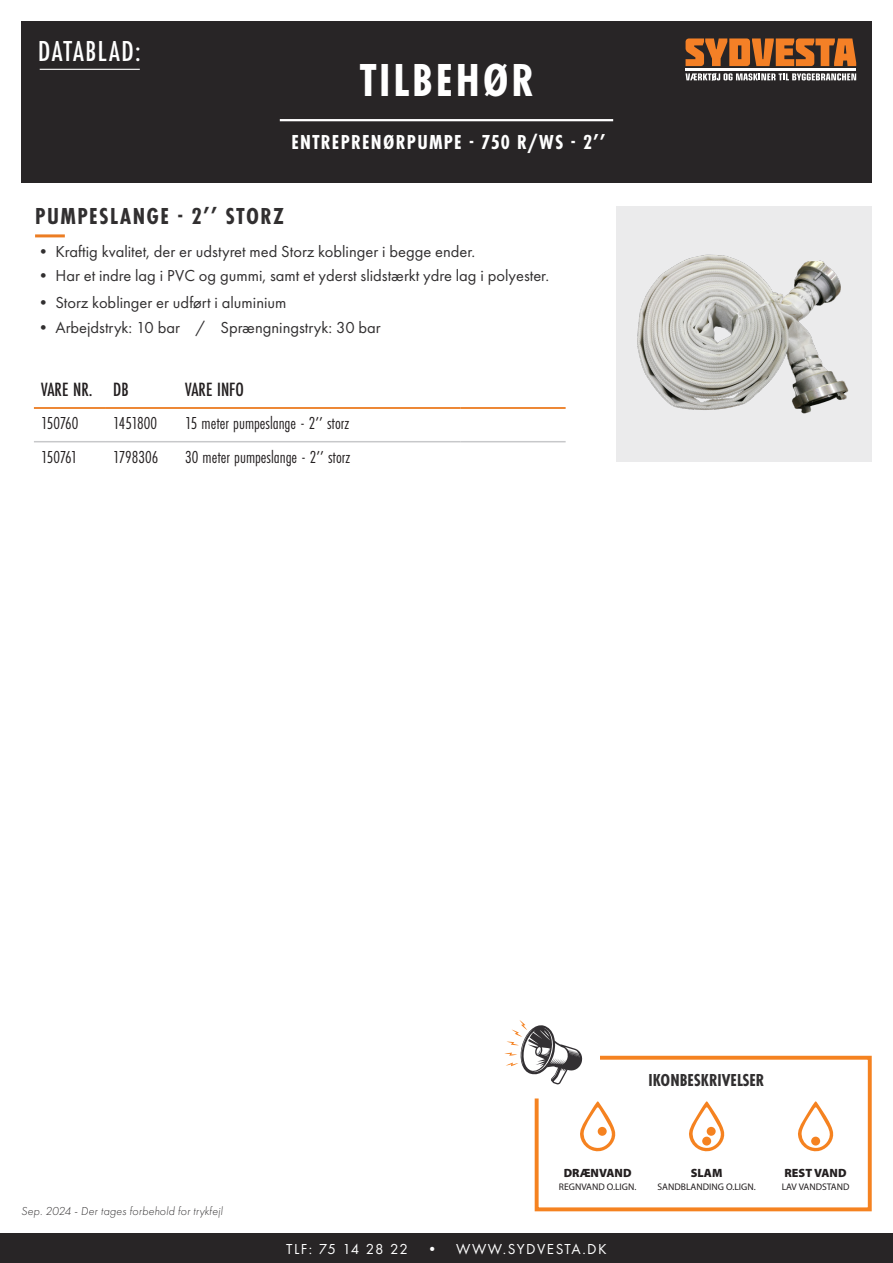
<style>
.page{position:relative;width:893px;height:1263px;background:#fff}
.page>*{position:absolute;margin:0;border:0;box-sizing:border-box;transform-origin:0 0}
.t1{font:700 48px "Futura PT Cond";letter-spacing:.06em;color:#fff}
.t2{font:500 30px "Futura PT Cond";letter-spacing:.05em;color:#fff}
.t3{font:700 24px "Futura PT Cond";letter-spacing:.06em;color:#312f30}
.t4{font:700 21px "Futura PT Cond";letter-spacing:.06em;color:#fff}
.t5{font:500 19.95px "Futura PT Cond";color:#231f20}
.t6{font:18px "Futura PT Cond";color:#231f20}
.t7{font:700 18px "Futura PT Cond";color:#312f30}
.t8{font:16.5px "Futura PT";color:#312f30}
.t9{font:15px "Futura PT";letter-spacing:.1em;color:#fff}
.t10{font:italic 300 12px "Futura PT";letter-spacing:.015em;color:#312f30}
.t11{font:900 12px "Myriad Pro";color:#231f20}
.t12{font:9.6px "Myriad Pro";color:#231f20}
</style>
<div class="page">
<hr style="left:34px;top:407px;width:72px;height:2px;background:#ec7d23">
<hr style="left:106px;top:407px;width:72px;height:2px;background:#ec7d23">
<hr style="left:178px;top:407px;width:283px;height:2px;background:#ec7d23">
<hr style="left:461px;top:407px;width:105px;height:2px;background:#ec7d23">
<hr style="left:34px;top:441px;width:72px;height:1px;background:#c7c8ca">
<hr style="left:106px;top:441px;width:72px;height:1px;background:#c7c8ca">
<hr style="left:178px;top:441px;width:283px;height:1px;background:#c7c8ca">
<hr style="left:461px;top:441px;width:105px;height:1px;background:#c7c8ca">
<div style="left:21px;top:21px;width:851px;height:162px;background:#282526"></div>
<div style="left:0;top:1233px;width:893px;height:30px;background:#282526"></div>
<hr style="left:280px;top:119px;width:333px;height:2px;background:#fff">
<svg style="left:686px;top:38px;width:170px;height:28px"></svg>
<svg style="left:686px;top:73px;width:170px;height:8px"></svg>
<hr style="left:686px;top:69px;width:170px;height:2px;background:#fff">
<hr style="left:40px;top:69px;width:100px;height:1px;background:#fff">
<img style="left:616px;top:206px;width:255px;height:255px">
<svg style="left:504px;top:1020px;width:77px;height:55px"></svg>
<svg style="left:533px;top:1054px;width:339px;height:158px"></svg>
<hr style="left:35px;top:234px;width:30px;height:3px;background:#ec7d23">
<p class="t2" style="left:38px;top:34px;width:104px">DATABLAD:</p>
<p class="t1" style="left:360px;top:52px;width:176px">TILBEHØR</p>
<p class="t4" style="left:292px;top:130px;width:316px">ENTREPRENØRPUMPE - 750 R/WS - 2’’</p>
<p class="t3" style="left:35px;top:202px;width:250px">PUMPESLANGE - 2’’ STORZ</p>
<p class="t8" style="left:35px;top:242px;width:442px">• Kraftig kvalitet, der er udstyret med Storz koblinger i begge ender.</p>
<p class="t8" style="left:35px;top:266px;width:516px">• Har et indre lag i PVC og gummi, samt et yderst slidstærkt ydre lag i polyester.</p>
<p class="t8" style="left:35px;top:293px;width:253px">• Storz koblinger er udført i aluminium</p>
<p class="t8" style="left:35px;top:317px;width:347px">• Arbejdstryk: 10 bar / Sprængningstryk: 30 bar</p>
<p class="t5" style="left:41px;top:377px;width:53px">VARE NR.</p>
<p class="t5" style="left:113px;top:377px;width:17px">DB</p>
<p class="t5" style="left:185px;top:377px;width:60px">VARE INFO</p>
<p class="t6" style="left:41px;top:413px;width:39px">150760</p>
<p class="t6" style="left:113px;top:413px;width:45px">1451800</p>
<p class="t6" style="left:185px;top:413px;width:166px">15 meter pumpeslange - 2’’ storz</p>
<p class="t6" style="left:41px;top:446px;width:38px">150761</p>
<p class="t6" style="left:113px;top:446px;width:47px">1798306</p>
<p class="t6" style="left:185px;top:446px;width:167px">30 meter pumpeslange - 2’’ storz</p>
<p class="t10" style="left:21px;top:1204px;width:203px">Sep. 2024 - Der tages forbehold for trykfejl</p>
<p class="t7" style="left:648px;top:1069px;width:117px">IKONBESKRIVELSER</p>
<p class="t11" style="left:564px;top:1164px;width:69px">DRÆNVAND</p>
<p class="t12" style="left:559px;top:1181px;width:79px">REGNVAND O.LIGN.</p>
<p class="t9" style="left:286px;top:1240px;width:322px">TLF: 75 14 28 22 • WWW.SYDVESTA.DK</p>
<p class="t11" style="left:691px;top:1164px;width:33px">SLAM</p>
<p class="t12" style="left:658px;top:1181px;width:100px">SANDBLANDING O.LIGN.</p>
<p class="t11" style="left:784px;top:1164px;width:64px">REST VAND</p>
<p class="t12" style="left:782px;top:1181px;width:69px">LAV VANDSTAND</p>
</div>
